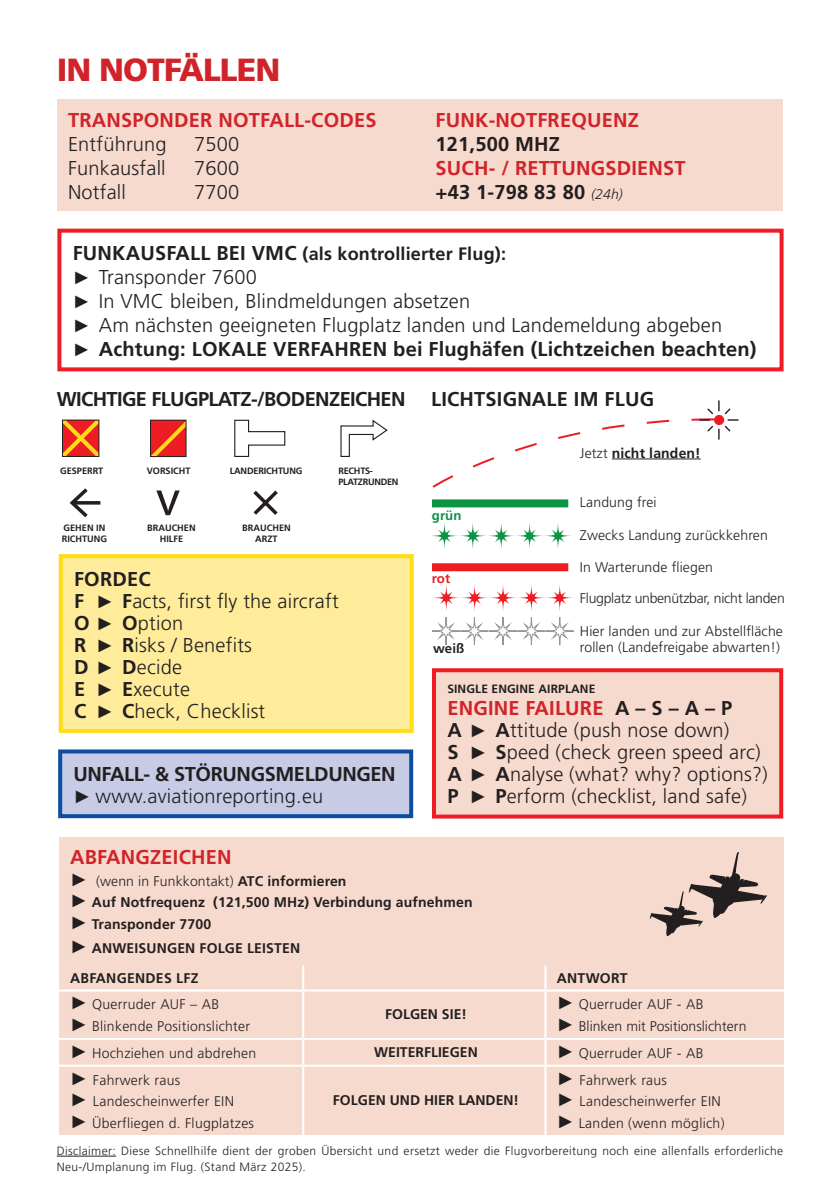
<style>
.page{position:relative;width:840px;height:1191px;background:#fff}
.page>*{position:absolute;margin:0;border:0;box-sizing:border-box;transform-origin:0 0}
.t1{font:32px "Frutiger LT 75 Blk";letter-spacing:-.03em;color:#d1232a}
.t2{font:20px/22px "Frutiger LT 45 Lt";letter-spacing:.01em;color:#231f20}
.t3{font:20px/24px "Frutiger LT 65 Bd";letter-spacing:.01em;color:#d1232a}
.t4{font:20px "Frutiger LT 65 Bd";letter-spacing:.01em;color:#231f20}
.t5{font:20px "Frutiger LT 65 Bd";letter-spacing:-.03em;color:#231f20}
.t6{font:20px "Frutiger LT 65 Bd";letter-spacing:-.02em;color:#231f20}
.t7{font:18px "Frutiger LT 65 Bd";letter-spacing:.01em;color:#231f20}
.t8{font:14px/21.6px "Frutiger LT 45 Lt";letter-spacing:.02em;color:#231f20}
.t9{font:14px/21.6px "Frutiger LT 65 Bd";letter-spacing:.01em;color:#231f20}
.t10{font:14px/21.6px "Frutiger LT 45 Lt";color:#231f20}
.t11{font:14px "Frutiger LT 45 Lt";letter-spacing:-.02em;color:#231f20}
.t12{font:13.2px "Frutiger LT 65 Bd";color:#0d9344}
.t13{font:13.2px "Frutiger LT 65 Bd";color:#231f20}
.t14{font:13.2px "Frutiger LT 65 Bd";color:#ee1d23}
.t15{font:12px/16px "Frutiger LT 45 Lt";letter-spacing:.03em;color:#231f20}
.t16{font:12px "Frutiger LT 65 Bd";letter-spacing:.01em;color:#231f20}
.t17{font:9.2px/11px "Frutiger LT 65 Bd";color:#231f20;text-align:center}
.t18{font:9.2px/11px "Frutiger LT 65 Bd";letter-spacing:-.03em;color:#231f20}
.t19{font:9.2px "Frutiger LT 65 Bd";letter-spacing:-.02em;color:#231f20}
.s1{color:#231f20}
.s2{font-family:"Frutiger LT 46 Lt It";font-size:14px;color:#231f20}
.s3{font-size:20px}
.s4{font-family:"Arial";font-size:18px}
.s5{font-family:"Frutiger LT 65 Bd"}
.s6{font-family:"Frutiger LT 45 Lt"}
</style>
<div class="page">
<div style="left:60px;top:752px;width:351px;height:64px;background:#c7cbe6"></div>
<div style="left:59px;top:837px;width:723px;height:297px;background:#f7dace"></div>
<div style="left:433px;top:670px;width:347px;height:148px;background:#f7dace"></div>
<div style="left:59px;top:554px;width:351px;height:176px;background:#ffec9b"></div>
<div style="left:57px;top:99px;width:725px;height:112px;background:#f7dace"></div>
<div style="left:57px;top:229px;width:726px;height:142px;border:4px solid #ee1d23"></div>
<hr style="left:302px;top:965px;width:2px;height:24px;background:#fff">
<hr style="left:544px;top:965px;width:2px;height:24px;background:#fff">
<hr style="left:59px;top:989px;width:244px;height:2px;background:#fff">
<hr style="left:303px;top:989px;width:242px;height:2px;background:#fff">
<hr style="left:302px;top:991px;width:2px;height:47px;background:#fff">
<hr style="left:545px;top:989px;width:241px;height:2px;background:#fff">
<hr style="left:544px;top:991px;width:2px;height:47px;background:#fff">
<hr style="left:59px;top:1038px;width:244px;height:2px;background:#fff">
<hr style="left:303px;top:1038px;width:242px;height:2px;background:#fff">
<hr style="left:302px;top:1040px;width:2px;height:24px;background:#fff">
<hr style="left:545px;top:1038px;width:241px;height:2px;background:#fff">
<hr style="left:544px;top:1040px;width:2px;height:24px;background:#fff">
<hr style="left:59px;top:1064px;width:244px;height:2px;background:#fff">
<hr style="left:303px;top:1064px;width:242px;height:2px;background:#fff">
<hr style="left:302px;top:1066px;width:2px;height:69px;background:#fff">
<hr style="left:545px;top:1064px;width:241px;height:2px;background:#fff">
<hr style="left:544px;top:1066px;width:2px;height:69px;background:#fff">
<svg style="left:152px;top:422px;width:32px;height:33px"></svg>
<div style="left:150px;top:420px;width:36px;height:37px;border:1px solid #231f20"></div>
<svg style="left:64px;top:421px;width:33px;height:34px"></svg>
<div style="left:62px;top:419px;width:37px;height:38px;border:1px solid #231f20"></div>
<hr style="left:73px;top:501px;width:27px;height:3px;background:#231f20">
<svg style="left:70px;top:488px;width:18px;height:29px"></svg>
<svg style="left:253px;top:490px;width:25px;height:25px"></svg>
<svg style="left:156px;top:490px;width:24px;height:25px"></svg>
<svg style="left:234px;top:419px;width:52px;height:38px"></svg>
<svg style="left:340px;top:419px;width:48px;height:38px"></svg>
<hr style="left:57px;top:1155px;width:59px;height:1px;background:#231f20">
<div style="left:59px;top:554px;width:354px;height:179px;border:4px solid #ffdd17"></div>
<div style="left:432px;top:668px;width:350px;height:150px;border:4px solid #ee1d23"></div>
<div style="left:432px;top:499px;width:136px;height:8px;background:#0d9344"></div>
<div style="left:432px;top:563px;width:136px;height:8px;background:#ee1d23"></div>
<svg style="left:432px;top:400px;width:306px;height:88px"></svg>
<div style="left:713px;top:415px;width:10px;height:10px;background:#ee1d23;border-radius:50%"></div>
<svg style="left:649px;top:852px;width:117px;height:84px"></svg>
<hr style="left:611px;top:458px;width:89px;height:1px;background:#231f20">
<div style="left:58px;top:749px;width:355px;height:69px;border:4px solid #0d4da1"></div>
<svg style="left:432px;top:584px;width:142px;height:62px"></svg>
<svg style="left:431px;top:522px;width:141px;height:28px"></svg>
<h1 class="t1" style="left:57px;top:50px;width:225px">IN NOTFÄLLEN</h1>
<p class="t3" style="left:68px;top:108px;width:310px">TRANSPONDER NOTFALL-CODES</p>
<p class="t2" style="left:68px;top:133px;width:100px">Entführung</p>
<p class="t2" style="left:194px;top:133px;width:47px">7500</p>
<p class="t2" style="left:68px;top:157px;width:99px">Funkausfall</p>
<p class="t2" style="left:194px;top:157px;width:47px">7600</p>
<p class="t2" style="left:68px;top:181px;width:59px">Notfall</p>
<p class="t2" style="left:194px;top:181px;width:47px">7700</p>
<p class="t3" style="left:435px;top:108px;width:205px">FUNK-NOTFREQUENZ</p>
<p class="t4" style="left:435px;top:132px;width:126px">121,500 MHZ</p>
<p class="t3" style="left:435px;top:156px;width:251px">SUCH- / RETTUNGSDIENST <span class="s1">+43 1-798 83 80</span> <span class="s2">(24h)</span></p>
<p class="t7" style="left:73px;top:243px;width:434px"><span class="s3">FUNKAUSFALL BEI VMC</span> (als kontrollierter Flug):</p>
<p class="t2" style="left:73px;top:265px;width:650px;line-height:24px"><span class="s4">►</span> Transponder 7600<br><span class="s4">►</span> In VMC bleiben, Blindmeldungen absetzen<br><span class="s4">►</span> Am nächsten geeigneten Flugplatz landen und Landemeldung abgeben</p>
<p class="t4" style="left:73px;top:337px;width:684px"><span class="s4">►</span> Achtung: LOKALE VERFAHREN bei Flughäfen (Lichtzeichen beachten)</p>
<p class="t5" style="left:57px;top:387px;width:350px">WICHTIGE FLUGPLATZ-/BODENZEICHEN</p>
<p class="t17" style="left:60px;top:466px;width:45px">GESPERRT</p>
<p class="t17" style="left:147px;top:466px;width:45px">VORSICHT</p>
<p class="t19" style="left:229px;top:466px;width:74px">LANDERICHTUNG</p>
<p class="t18" style="left:338px;top:466px;width:62px">RECHTS-<br>PLATZRUNDEN</p>
<p class="t17" style="left:62px;top:522px;width:47px;text-align:left">GEHEN IN<br>RICHTUNG</p>
<p class="t17" style="left:147px;top:522px;width:50px">BRAUCHEN<br>HILFE</p>
<p class="t17" style="left:242px;top:522px;width:50px">BRAUCHEN<br>ARZT</p>
<p class="t4" style="left:74px;top:567px;width:78px">FORDEC</p>
<p class="t2" style="left:74px;top:590px;width:266px"><span class="s5">F</span> <span class="s4">►</span> <span class="s5">F</span>acts, first fly the aircraft<br><span class="s5">O</span> <span class="s4">►</span> <span class="s5">O</span>ption<br><span class="s5">R</span> <span class="s4">►</span> <span class="s5">R</span>isks / Benefits<br><span class="s5">D</span> <span class="s4">►</span> <span class="s5">D</span>ecide<br><span class="s5">E</span> <span class="s4">►</span> <span class="s5">E</span>xecute<br><span class="s5">C</span> <span class="s4">►</span> <span class="s5">C</span>heck, Checklist</p>
<p class="t6" style="left:73px;top:762px;width:323px">UNFALL- &amp; STÖRUNGSMELDUNGEN</p>
<p class="t2" style="left:73px;top:785px;width:251px"><span class="s4">►</span> www.aviationreporting.eu</p>
<p class="t4" style="left:431px;top:387px;width:224px">LICHTSIGNALE IM FLUG</p>
<p class="t12" style="left:431px;top:507px;width:31px">grün</p>
<p class="t14" style="left:431px;top:570px;width:20px">rot</p>
<p class="t13" style="left:433px;top:640px;width:33px">weiß</p>
<p class="t9" style="left:579px;top:442px;width:122px"><span class="s6">Jetzt</span> nicht landen!</p>
<p class="t8" style="left:579px;top:492px;width:78px">Landung frei</p>
<p class="t8" style="left:579px;top:524px;width:189px">Zwecks Landung zurückkehren</p>
<p class="t8" style="left:579px;top:557px;width:134px">In Warterunde fliegen</p>
<p class="t11" style="left:579px;top:590px;width:206px">Flugplatz unbenützbar, nicht landen</p>
<p class="t8" style="left:579px;top:624px;width:204px;line-height:16px">Hier landen und zur Abstellfläche rollen (Landefreigabe abwarten!)</p>
<p class="t16" style="left:447px;top:682px;width:149px">SINGLE ENGINE AIRPLANE</p>
<p class="t3" style="left:447px;top:696px;width:286px">ENGINE FAILURE <span class="s1">A – S – A – P</span></p>
<p class="t2" style="left:447px;top:719px;width:322px"><span class="s5">A</span> <span class="s4">►</span> <span class="s5">A</span>ttitude (push nose down)<br><span class="s5">S</span> <span class="s4">►</span> <span class="s5">S</span>peed (check green speed arc)<br><span class="s5">A</span> <span class="s4">►</span> <span class="s5">A</span>nalyse (what? why? options?)<br><span class="s5">P</span> <span class="s4">►</span> <span class="s5">P</span>erform (checklist, land safe)</p>
<p class="t3" style="left:70px;top:845px;width:163px">ABFANGZEICHEN</p>
<p class="t8" style="left:70px;top:870px;width:278px"><span class="s4">►</span> (wenn in Funkkontakt) <span class="s5">ATC informieren</span></p>
<p class="t9" style="left:70px;top:891px;width:404px"><span class="s4">►</span> Auf Notfrequenz (121,500 MHz) Verbindung aufnehmen <span class="s4">►</span> Transponder 7700</p>
<p class="t9" style="left:70px;top:933px;width:231px;line-height:29.8px"><span class="s4">►</span> ANWEISUNGEN FOLGE LEISTEN<br>ABFANGENDES LFZ</p>
<p class="t8" style="left:70px;top:994px;width:181px"><span class="s4">►</span> Querruder AUF – AB<br><span class="s4">►</span> Blinkende Positionslichter</p>
<p class="t9" style="left:385px;top:1003px;width:83px">FOLGEN SIE!</p>
<p class="t9" style="left:556px;top:967px;width:72px">ANTWORT</p>
<p class="t10" style="left:556px;top:994px;width:191px"><span class="s4">►</span> Querruder AUF - AB<br><span class="s4">►</span> Blinken mit Positionslichtern</p>
<p class="t8" style="left:70px;top:1042px;width:187px"><span class="s4">►</span> Hochziehen und abdrehen</p>
<p class="t9" style="left:374px;top:1041px;width:105px">WEITERFLIEGEN</p>
<p class="t8" style="left:556px;top:1042px;width:148px"><span class="s4">►</span> Querruder AUF - AB</p>
<p class="t8" style="left:70px;top:1069px;width:185px"><span class="s4">►</span> Fahrwerk raus<br><span class="s4">►</span> Landescheinwerfer EIN <span class="s4">►</span> Überfliegen d. Flugplatzes</p>
<p class="t8" style="left:556px;top:1069px;width:169px"><span class="s4">►</span> Fahrwerk raus<br><span class="s4">►</span> Landescheinwerfer EIN <span class="s4">►</span> Landen (wenn möglich)</p>
<p class="t9" style="left:333px;top:1089px;width:187px">FOLGEN UND HIER LANDEN!</p>
<p class="t15" style="left:57px;top:1143px;width:727px">Disclaimer: Diese Schnellhilfe dient der groben Übersicht und ersetzt weder die Flugvorbereitung noch eine allenfalls erforderliche<br>Neu-/Umplanung im Flug. (Stand März 2025).</p>
</div>
